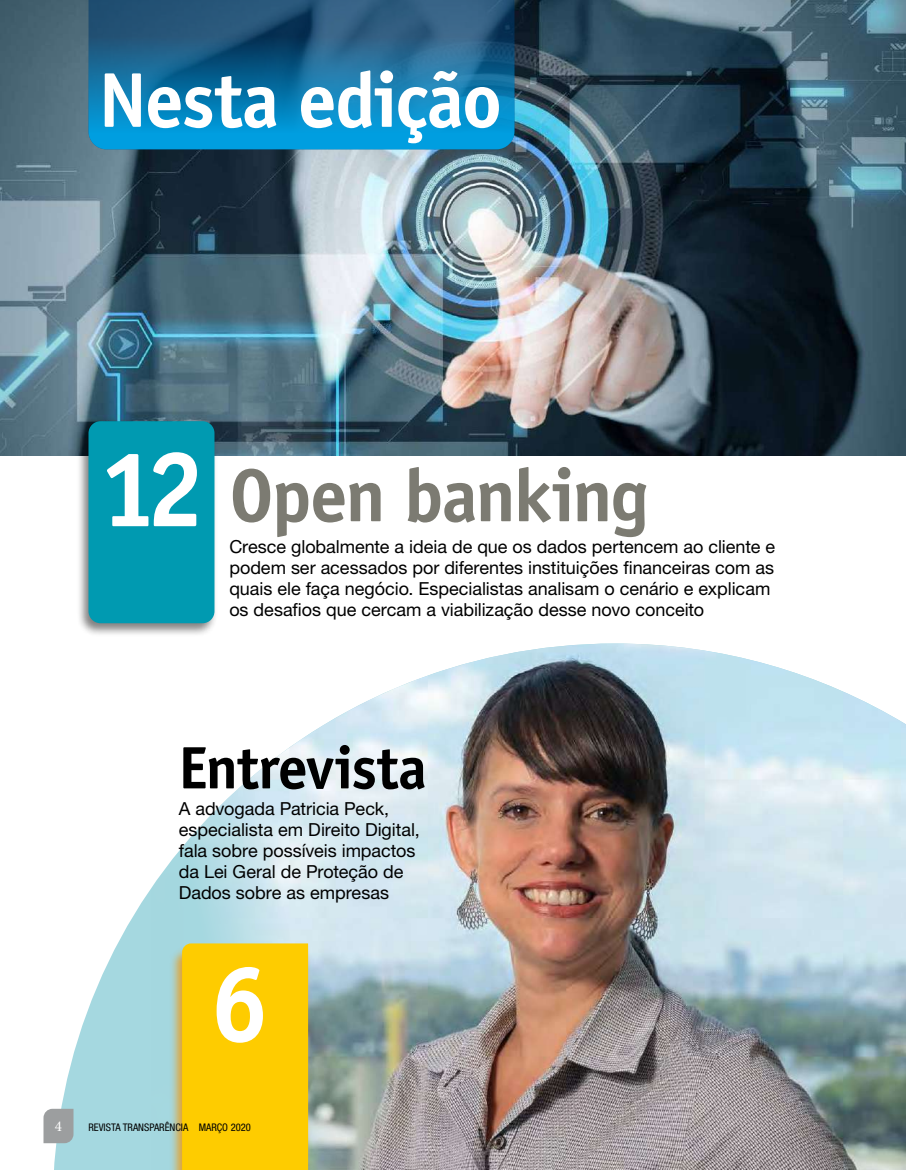
<style>
.page{position:relative;width:906px;height:1170px;background:#fff}
.page>*{position:absolute;margin:0;border:0;box-sizing:border-box;transform-origin:0 0}
.t1{font:700 108px "Officina Sans Std";color:#fff}
.t2{font:700 78px "Officina Sans Std";letter-spacing:-.025em;color:#fff}
.t3{font:700 75px "Officina Sans Std";letter-spacing:-.03em;color:#7c7b72}
.t4{font:700 60px "Officina Sans Std";letter-spacing:-.025em;color:#000}
.t5{font:18px/21px "Helvetica Neue";letter-spacing:-.005em;color:#000}
.t6{font:15px "Minion Pro";color:#fff}
.t7{font:condensed 10.5px "Helvetica Neue";color:#000}
</style>
<div class="page">
<img style="left:0;top:0;width:906px;height:455px">
<svg style="left:53px;top:887px;width:99px;height:283px;fill:#a5d8e0"></svg>
<img style="left:152px;top:644px;width:754px;height:526px">
<div style="left:76px;top:419px;width:142px;height:218px;background:#000;opacity:.5"></div>
<div style="left:88px;top:421px;width:126px;height:202px;background:#009ab1;border-radius:12px"></div>
<svg style="left:88px;top:0;width:426px;height:149px;background:#1673a3"></svg>
<div style="left:169px;top:945px;width:143px;height:225px;background:#f39400;opacity:.75"></div>
<div style="left:182px;top:943px;width:126px;height:227px;background:#fecc00"></div>
<svg style="left:44px;top:1109px;width:30px;height:34px"></svg>
<h2 class="t2" style="left:98px;top:52px;width:406px">Nesta edição</h2>
<h1 class="t1" style="left:98px;top:422px;width:109px">12</h1>
<h3 class="t3" style="left:229px;top:449px;width:421px">Open banking</h3>
<p class="t5" style="left:229px;top:536px;width:547px">Cresce globalmente a ideia de que os dados pertencem ao cliente e podem ser acessados por diferentes instituições financeiras com as quais ele faça negócio. Especialistas analisam o cenário e explicam os desafios que cercam a viabilização desse novo conceito</p>
<h3 class="t4" style="left:179px;top:731px;width:250px">Entrevista</h3>
<p class="t5" style="left:179px;top:798px;width:243px">A advogada Patricia Peck, especialista em Direito Digital, fala sobre possíveis impactos da Lei Geral de Proteção de<br>Dados sobre as empresas</p>
<h1 class="t1" style="left:209px;top:937px;width:62px">6</h1>
<p class="t6" style="left:55px;top:1117px;width:9px">4</p>
<p class="t7" style="left:88px;top:1121px;width:164px">REVISTA TRANSPARÊNCIA MARÇO 2020</p>
</div>
